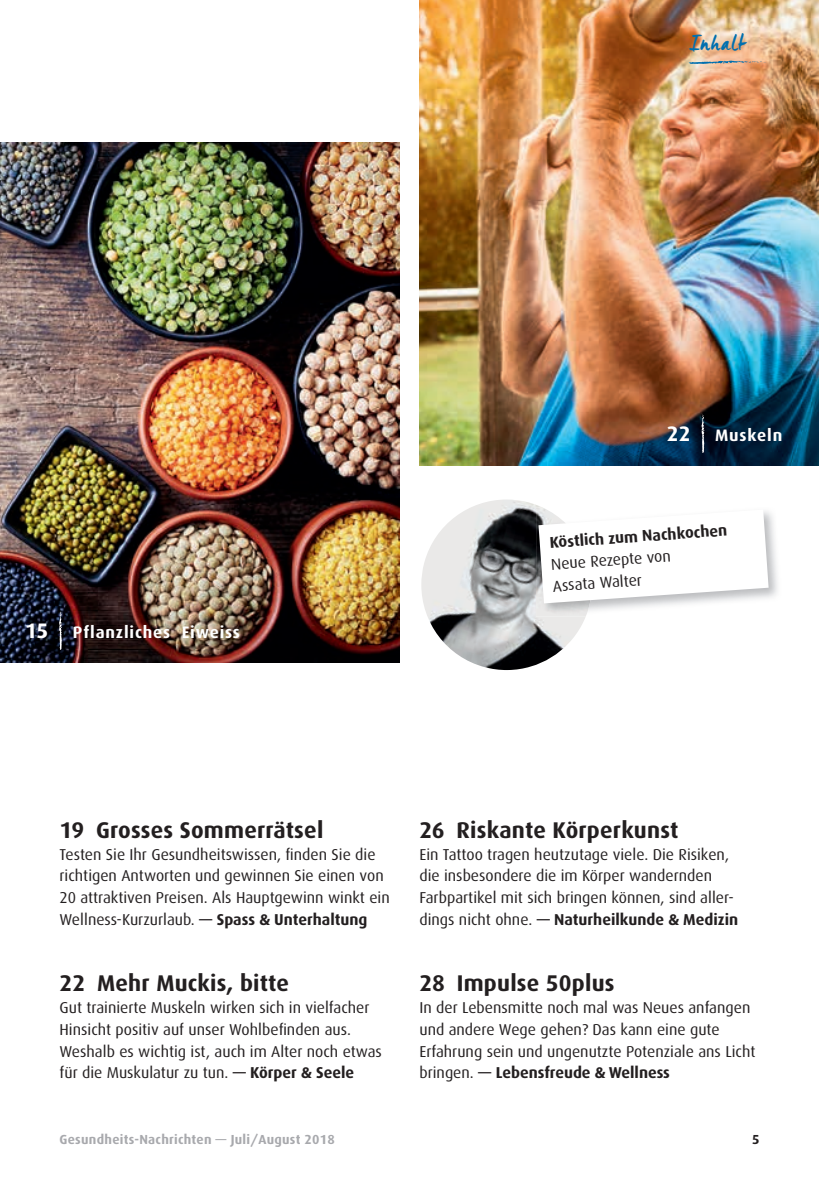
<style>
.page{position:relative;width:819px;height:1191px;background:#fff}
.page>*{position:absolute;margin:0;border:0;box-sizing:border-box;transform-origin:0 0}
.t1{font:700 22.75px "Dax";letter-spacing:.01em;color:#231f20}
.t2{font:22.75px "Manus";letter-spacing:.05em;color:#006faf}
.t3{font:700 16.62px "Dax";letter-spacing:.05em;color:#fff}
.t4{font:15.75px/21.9px "Dax";color:#231f20}
.t5{font:700 15.75px "Dax";color:#231f20}
.t6{font:700 13.12px "Dax";letter-spacing:.02em;color:#a8a9ad}
.t7{font:700 13.12px "Dax";color:#231f20}
.s1{font-size:21px}
.s2{font-weight:700}
.s3{font-family:"Myriad Pro";font-weight:700}
</style>
<div class="page">
<img style="left:421px;top:499px;width:164px;height:171px">
<img style="left:0;top:142px;width:399px;height:520px">
<img style="left:600px;top:512px;width:178px;height:98px">
<img style="left:536px;top:507px;width:64px;height:109px">
<svg style="left:538px;top:509px;width:230px;height:94px"></svg>
<img style="left:419px;top:0;width:400px;height:465px">
<svg style="left:688px;top:60px;width:83px;height:4px"></svg>
<svg style="left:701px;top:414px;width:3px;height:39px"></svg>
<svg style="left:59px;top:611px;width:3px;height:39px"></svg>
<h1 class="t2" style="left:689px;top:28px;width:57px">Inhalt</h1>
<p class="t3" style="left:25px;top:622px;width:216px"><span class="s1">15</span> Pflanzliches Eiweiss</p>
<p class="t3" style="left:666px;top:426px;width:117px"><span class="s1">22</span> Muskeln</p>
<p class="t5" style="left:549px;top:533px;width:179px;rotate:-4deg">Köstlich zum Nachkochen</p>
<p class="t4" style="left:550px;top:553px;width:121px;rotate:-4deg">Neue Rezepte von<br>Assata Walter</p>
<h1 class="t1" style="left:60px;top:817px;width:265px">19 Grosses Sommerrätsel</h1>
<p class="t4" style="left:60px;top:843px;width:331px">Testen Sie Ihr Gesundheitswissen, finden Sie die richtigen Antworten und gewinnen Sie einen von 20 attraktiven Preisen. Als Hauptgewinn winkt ein Wellness-Kurzurlaub. <span class="s2">— Spass</span> <span class="s3">&amp;</span> <span class="s2">Unterhaltung</span></p>
<h1 class="t1" style="left:60px;top:970px;width:231px">22 Mehr Muckis, bitte</h1>
<p class="t4" style="left:60px;top:996px;width:324px">Gut trainierte Muskeln wirken sich in vielfacher Hinsicht positiv auf unser Wohlbefinden aus.<br>Weshalb es wichtig ist, auch im Alter noch etwas für die Muskulatur zu tun. <span class="s2">— Körper</span> <span class="s3">&amp;</span> <span class="s2">Seele</span></p>
<p class="t6" style="left:60px;top:1132px;width:277px">Gesundheits-Nachrichten — Juli/August 2018</p>
<h1 class="t1" style="left:419px;top:817px;width:260px">26 Riskante Körperkunst</h1>
<p class="t4" style="left:419px;top:843px;width:320px">Ein Tattoo tragen heutzutage viele. Die Risiken, die insbesondere die im Körper wandernden Farbpartikel mit sich bringen können, sind aller&shy;dings nicht ohne. <span class="s2">— Naturheilkunde</span> <span class="s3">&amp;</span> <span class="s2">Medizin</span></p>
<h1 class="t1" style="left:419px;top:970px;width:197px">28 Impulse 50plus</h1>
<p class="t4" style="left:419px;top:996px;width:337px">In der Lebensmitte noch mal was Neues anfangen und andere Wege gehen? Das kann eine gute Erfahrung sein und ungenutzte Potenziale ans Licht bringen. <span class="s2">— Lebensfreude</span> <span class="s3">&amp;</span> <span class="s2">Wellness</span></p>
<p class="t7" style="left:752px;top:1132px;width:9px">5</p>
</div>
